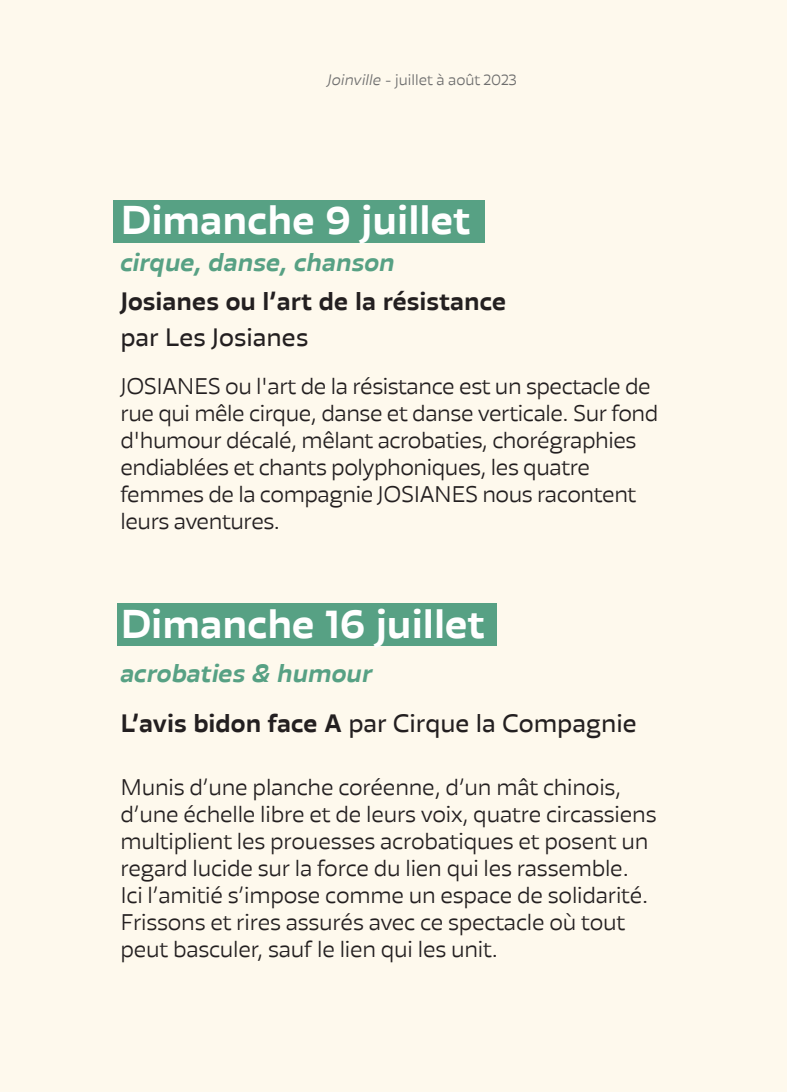
<style>
.page{position:relative;width:787px;height:1092px;background:#fff}
.page>*{position:absolute;margin:0;border:0;box-sizing:border-box;transform-origin:0 0}
.t1{font:700 40px "Blom";color:#fff}
.t2{font:25px/50.2px "Blom";color:#231f20}
.t3{font:700 25px "Blom";color:#231f20}
.t4{font:italic 700 25px "Blom";color:#57a184}
.t5{font:300 22.5px/27px "Blom";letter-spacing:-.01em;color:#231f20}
.t6{font:300 15px "Blom";color:#6e6e6e}
.s1{font-style:italic}
.s2{font-weight:700;font-style:italic;color:#57a184}
.s3{font-weight:700}
</style>
<div class="page">
<div style="left:0;top:0;width:787px;height:1091px;background:#fef9ed"></div>
<div style="left:113px;top:200px;width:372px;height:43px;background:#57a184"></div>
<div style="left:117px;top:602px;width:379px;height:43px;background:#57a184"></div>
<p class="t6" style="left:327px;top:70px;width:191px"><span class="s1">Joinville</span> - juillet à août 2023</p>
<h1 class="t1" style="left:120px;top:195px;width:352px">Dimanche 9 juillet</h1>
<p class="t4" style="left:120px;top:246px;width:276px">cirque, danse, chanson</p>
<p class="t3" style="left:120px;top:286px;width:387px">Josianes ou l’art de la résistance</p>
<p class="t2" style="left:120px;top:312px;width:189px">par Les Josianes</p>
<p class="t5" style="left:120px;top:373px;width:539px">JOSIANES ou l'art de la résistance est un spectacle de rue qui mêle cirque, danse et danse verticale. Sur fond d'humour décalé, mêlant acrobaties, chorégraphies endiablées et chants polyphoniques, les quatre femmes de la compagnie JOSIANES nous racontent leurs aventures.</p>
<h1 class="t1" style="left:120px;top:598px;width:366px">Dimanche 16 juillet</h1>
<p class="t2" style="left:120px;top:647px;width:518px"><span class="s2">acrobaties &amp; humour<br></span><span class="s3">L’avis bidon face A</span> par Cirque la Compagnie</p>
<p class="t5" style="left:120px;top:773px;width:537px">Munis d’une planche coréenne, d’un mât chinois, d’une échelle libre et de leurs voix, quatre circassiens multiplient les prouesses acrobatiques et posent un regard lucide sur la force du lien qui les rassemble.<br>Ici l’amitié s’impose comme un espace de solidarité.<br>Frissons et rires assurés avec ce spectacle où tout peut basculer, sauf le lien qui les unit.</p>
</div>
